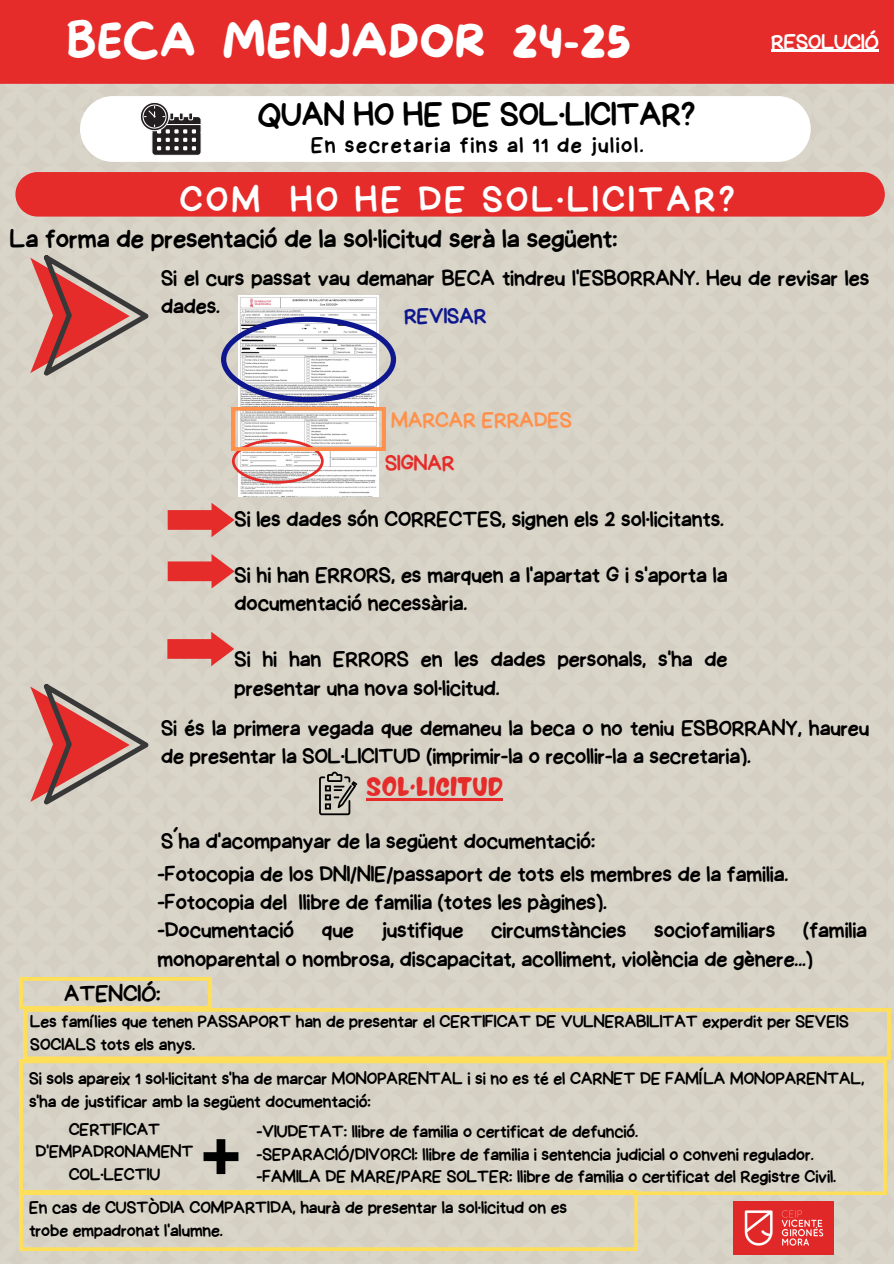
<style>
.page{position:relative;width:894px;height:1264px;background:#fff}
.page>*{position:absolute;margin:0;border:0;box-sizing:border-box;transform-origin:0 0}
.t1{font:45.45px "More Sugar";color:#fff}
.t2{font:37.5px "Handyman";letter-spacing:.095em;color:#fff}
.t3{font:34.5px "Handyman";color:#000}
.t4{font:30px "NF La Lou Regular";color:#e52c2a}
.t5{font:27px "Handyman";color:#000}
.t6{font:24px "Handyman";color:#000}
.t7{font:22.5px/28.2px "Handyman";color:#000}
.t8{font:22.5px "Handyman";letter-spacing:.075em;color:#000}
.t9{font:22.5px "Handyman";color:#ff914d}
.t10{font:22.5px "Handyman";color:#fff}
.t11{font:22.5px "Handyman";color:#0e178d}
.t12{font:22.5px "Handyman";color:#e52c2a}
.t13{font:18px/22.5px "Handyman";color:#000}
</style>
<div class="page">
<div style="left:0;top:84px;width:893px;height:1179px;background:#d9d5c9"></div>
<div style="left:0;top:0;width:893px;height:84px;background:#e52c2a"></div>
<img style="left:733px;top:1201px;width:100px;height:53px">
<div style="left:15px;top:172px;width:869px;height:44px;background:#e52c2a"></div>
<svg style="left:30px;top:255px;width:118px;height:120px;background:#c79189"></svg>
<svg style="left:30px;top:684px;width:118px;height:120px;background:#c79089"></svg>
<svg style="left:319px;top:771px;width:38px;height:44px;background:#98958c"></svg>
<hr style="left:366px;top:798px;width:136px;height:2px;background:#e52c2a">
<svg style="left:168px;top:502px;width:66px;height:35px;background:#de7771"></svg>
<svg style="left:168px;top:554px;width:66px;height:34px;background:#df756f"></svg>
<svg style="left:80px;top:96px;width:730px;height:66px"></svg>
<svg style="left:140px;top:102px;width:62px;height:54px"></svg>
<hr style="left:770px;top:50px;width:108px;height:2px;background:#fff">
<img style="left:238px;top:296px;width:141px;height:200px">
<svg style="left:221px;top:317px;width:175px;height:166px"></svg>
<div style="left:20px;top:1059px;width:866px;height:135px;background:#d9d5c9"></div>
<svg style="left:203px;top:1139px;width:35px;height:34px"></svg>
<svg style="left:20px;top:1190px;width:617px;height:60px;background:#dcd4b7"></svg>
<svg style="left:167px;top:631px;width:67px;height:35px;background:#de7972"></svg>
<svg style="left:20px;top:977px;width:870px;height:82px;background:#dbd3bb"></svg>
<h2 class="t1" style="left:66px;top:16px;width:566px">BECA MENJADOR 24-25</h2>
<h4 class="t3" style="left:258px;top:98px;width:438px">QUAN HO HE DE SOL·LICITAR?</h4>
<p class="t8" style="left:311px;top:134px;width:334px">En secretaria fins al 11 de juliol.</p>
<p class="t2" style="left:180px;top:181px;width:556px">COM HO HE DE SOL·LICITAR?</p>
<h6 class="t5" style="left:10px;top:225px;width:609px">La forma de presentació de la sol·licitud serà la següent:</h6>
<h6 class="t10" style="left:770px;top:31px;width:109px">RESOLUCIÓ</h6>
<h5 class="t7" style="left:161px;top:264px;width:709px">Si el curs passat vau demanar BECA tindreu l'ESBORRANY. Heu de revisar les dades.</h5>
<h5 class="t11" style="left:404px;top:305px;width:84px">REVISAR</h5>
<h5 class="t9" style="left:391px;top:409px;width:182px">MARCAR ERRADES</h5>
<p class="t12" style="left:385px;top:452px;width:71px">SIGNAR</p>
<h6 class="t7" style="left:234px;top:505px;width:490px">Si les dades són CORRECTES, signen els 2 sol·licitants.</h6>
<p class="t7" style="left:234px;top:561px;width:494px">Si hi han ERRORS, es marquen a l'apartat G i s'aporta la documentació necessària.</p>
<h5 class="t7" style="left:234px;top:645px;width:494px">Si hi han ERRORS en les dades personals, s'ha de presentar una nova sol·licitud.</h5>
<p class="t7" style="left:161px;top:714px;width:709px">Si és la primera vegada que demaneu la beca o no teniu ESBORRANY, haureu de presentar la SOL·LICITUD (imprimir-la o recollir-la a secretaria).</p>
<h6 class="t4" style="left:366px;top:760px;width:138px">SOL·LICITUD</h6>
<h2 class="t7" style="left:161px;top:826px;width:435px">S´ha d'acompanyar de la següent documentació:</h2>
<p class="t7" style="left:157px;top:860px;width:710px">-Fotocopia de los DNI/NIE/passaport de tots els membres de la familia. -Fotocopia del llibre de familia (totes les pàgines).<br>-Documentació que justifique circumstàncies sociofamiliars (familia monoparental o nombrosa, discapacitat, acolliment, violència de gènere...)</p>
<h3 class="t6" style="left:64px;top:981px;width:98px">ATENCIÓ:</h3>
<h6 class="t13" style="left:30px;top:1010px;width:819px">Les famílies que tenen PASSAPORT han de presentar el CERTIFICAT DE VULNERABILITAT experdit per SEVEIS<br>SOCIALS tots els anys.</h6>
<p class="t13" style="left:29px;top:1067px;width:836px">Si sols apareix 1 sol·licitant s'ha de marcar MONOPARENTAL i si no es té el CARNET DE FAMÍLA MONOPARENTAL, s'ha de justificar amb la següent documentació:</p>
<p class="t13" style="left:35px;top:1118px;width:159px;text-align:center">CERTIFICAT<br>D'EMPADRONAMENT<br>COL·LECTIU</p>
<h6 class="t13" style="left:256px;top:1120px;width:383px">-VIUDETAT: llibre de familia o certificat de defunció.</h6>
<h6 class="t13" style="left:256px;top:1142px;width:559px">-SEPARACIÓ/DIVORCI: llibre de familia i sentencia judicial o conveni regulador.</h6>
<h6 class="t13" style="left:256px;top:1165px;width:581px">-FAMILA DE MARE/PARE SOLTER: llibre de familia o certificat del Registre Civil.</h6>
<p class="t13" style="left:29px;top:1196px;width:539px">En cas de CUSTÒDIA COMPARTIDA, haurà de presentar la sol·licitud on es trobe empadronat l'alumne.</p>
</div>
